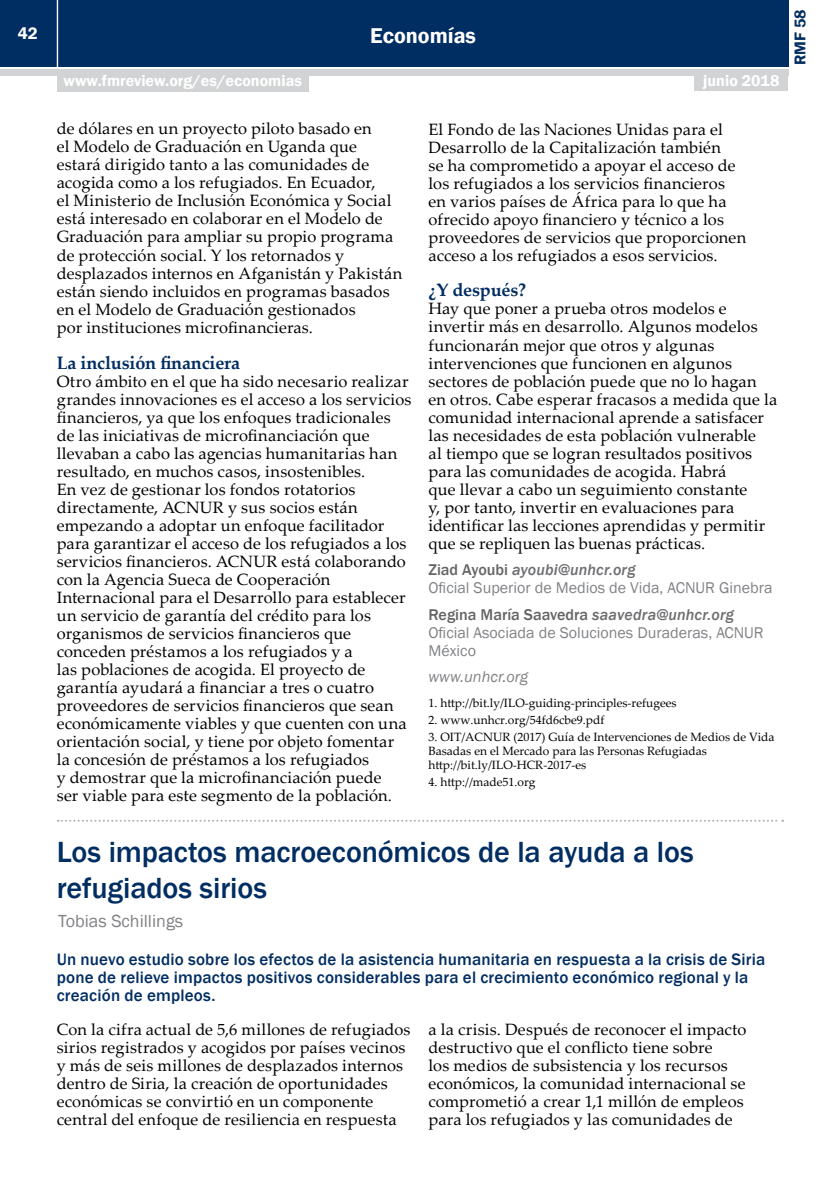
<style>
.page{position:relative;width:840px;height:1191px;background:#fff}
.page>*{position:absolute;margin:0;border:0;box-sizing:border-box;transform-origin:0 0}
.t1{font:500 30px/36px "Franklin Gothic";letter-spacing:-.005em;color:#002d62}
.t2{font:600 22px "Franklin Gothic";color:#fff}
.t3{font:700 18px "Palatino Linotype";letter-spacing:-.01em;color:#002d62}
.t4{font:18px "Franklin Gothic";color:#808285}
.t5{font:500 17px/18px "Franklin Gothic";letter-spacing:.01em;color:#002d62}
.t6{font:600 17px "Franklin Gothic";color:#fff}
.t7{font:16.4px/18px "Palatino Linotype";letter-spacing:.01em;color:#000}
.t8{font:16px/18px "Franklin Gothic";color:#808285}
.t9{font:600 16px "Franklin Gothic";color:#fff}
.t10{font:italic 16px "Franklin Gothic";color:#808285}
.t11{font:600 16px "Franklin Gothic";color:#002d62}
.t12{font:12px/14px "Palatino Linotype";color:#000}
.s1{font-weight:500;color:#636466}
.s2{font-weight:500;font-style:italic;color:#6d6e71}
</style>
<div class="page">
<div style="left:0;top:0;width:787px;height:66px;background:#002d62"></div>
<div style="left:0;top:69px;width:787px;height:6px;background:#d1d3d4"></div>
<hr style="left:57px;top:0;width:1px;height:67px;background:#fff">
<div style="left:694px;top:73px;width:93px;height:18px;background:#d1d3d4"></div>
<div style="left:57px;top:74px;width:251px;height:18px;background:#d1d3d4"></div>
<svg style="left:58px;top:819px;width:724px;height:2px"></svg>
<p class="t6" style="left:18px;top:23px;width:21px">42</p>
<h2 class="t2" style="left:370px;top:22px;width:107px">Economías</h2>
<p class="t9" style="left:63px;top:71px;width:240px">www.fmreview.org/es/economias</p>
<p class="t9" style="left:703px;top:71px;width:78px">junio 2018</p>
<p class="t7" style="left:57px;top:119px;width:347px">de dólares en un proyecto piloto basado en<br>el Modelo de Graduación en Uganda que estará dirigido tanto a las comunidades de acogida como a los refugiados. En Ecuador,<br>el Ministerio de Inclusión Económica y Social está interesado en colaborar en el Modelo de Graduación para ampliar su propio programa de protección social. Y los retornados y desplazados internos en Afganistán y Pakistán están siendo incluidos en programas basados en el Modelo de Graduación gestionados<br>por instituciones microfinancieras.</p>
<p class="t3" style="left:57px;top:349px;width:185px">La inclusión financiera</p>
<p class="t7" style="left:57px;top:371px;width:356px">Otro ámbito en el que ha sido necesario realizar grandes innovaciones es el acceso a los servicios financieros, ya que los enfoques tradicionales de las iniciativas de microfinanciación que llevaban a cabo las agencias humanitarias han resultado, en muchos casos, insostenibles.<br>En vez de gestionar los fondos rotatorios directamente, ACNUR y sus socios están empezando a adoptar un enfoque facilitador para garantizar el acceso de los refugiados a los servicios financieros. ACNUR está colaborando con la Agencia Sueca de Cooperación Internacional para el Desarrollo para establecer un servicio de garantía del crédito para los organismos de servicios financieros que conceden préstamos a los refugiados y a<br>las poblaciones de acogida. El proyecto de garantía ayudará a financiar a tres o cuatro proveedores de servicios financieros que sean económicamente viables y que cuenten con una orientación social, y tiene por objeto fomentar<br>la concesión de préstamos a los refugiados<br>y demostrar que la microfinanciación puede<br>ser viable para este segmento de la población.</p>
<p class="t7" style="left:428px;top:119px;width:319px">El Fondo de las Naciones Unidas para el Desarrollo de la Capitalización también<br>se ha comprometido a apoyar el acceso de los refugiados a los servicios financieros en varios países de África para lo que ha ofrecido apoyo financiero y técnico a los proveedores de servicios que proporcionen acceso a los refugiados a esos servicios.</p>
<p class="t3" style="left:428px;top:277px;width:99px">¿Y después?</p>
<p class="t7" style="left:428px;top:299px;width:350px">Hay que poner a prueba otros modelos e invertir más en desarrollo. Algunos modelos funcionarán mejor que otros y algunas intervenciones que funcionen en algunos sectores de población puede que no lo hagan en otros. Cabe esperar fracasos a medida que la comunidad internacional aprende a satisfacer las necesidades de esta población vulnerable<br>al tiempo que se logran resultados positivos para las comunidades de acogida. Habrá<br>que llevar a cabo un seguimiento constante<br>y, por tanto, invertir en evaluaciones para identificar las lecciones aprendidas y permitir que se repliquen las buenas prácticas.</p>
<p class="t8" style="left:428px;top:561px;width:345px"><span class="s1">Ziad Ayoubi</span> <span class="s2">ayoubi@unhcr.org<br></span>Oficial Superior de Medios de Vida, ACNUR Ginebra</p>
<p class="t8" style="left:428px;top:605px;width:336px"><span class="s1">Regina María Saavedra</span> <span class="s2">saavedra@unhcr.org<br></span>Oficial Asociada de Soluciones Duraderas, ACNUR<br>México</p>
<p class="t10" style="left:428px;top:667px;width:101px">www.unhcr.org</p>
<p class="t12" style="left:428px;top:695px;width:249px">1. http://bit.ly/ILO-guiding-principles-refugees</p>
<p class="t12" style="left:428px;top:712px;width:177px">2. www.unhcr.org/54fd6cbe9.pdf</p>
<p class="t12" style="left:428px;top:729px;width:347px">3. OIT/ACNUR (2017) Guía de Intervenciones de Medios de Vida<br>Basadas en el Mercado para las Personas Refugiadas http://bit.ly/ILO-HCR-2017-es</p>
<p class="t12" style="left:428px;top:774px;width:108px">4. http://made51.org</p>
<h1 class="t1" style="left:57px;top:834px;width:638px">Los impactos macroeconómicos de la ayuda a los refugiados sirios</h1>
<p class="t4" style="left:58px;top:909px;width:126px">Tobias Schillings</p>
<p class="t5" style="left:57px;top:950px;width:709px">Un nuevo estudio sobre los efectos de la asistencia humanitaria en respuesta a la crisis de Siria pone de relieve impactos positivos considerables para el crecimiento económico regional y la creación de empleos.</p>
<p class="t7" style="left:57px;top:1019px;width:355px">Con la cifra actual de 5,6 millones de refugiados sirios registrados y acogidos por países vecinos y más de seis millones de desplazados internos dentro de Siria, la creación de oportunidades económicas se convirtió en un componente central del enfoque de resiliencia en respuesta</p>
<p class="t7" style="left:428px;top:1019px;width:319px">a la crisis. Después de reconocer el impacto destructivo que el conflicto tiene sobre<br>los medios de subsistencia y los recursos económicos, la comunidad internacional se comprometió a crear 1,1 millón de empleos para los refugiados y las comunidades de</p>
<p class="t11" style="left:789px;top:65px;width:57px;rotate:-90deg">RMF 58</p>
</div>
